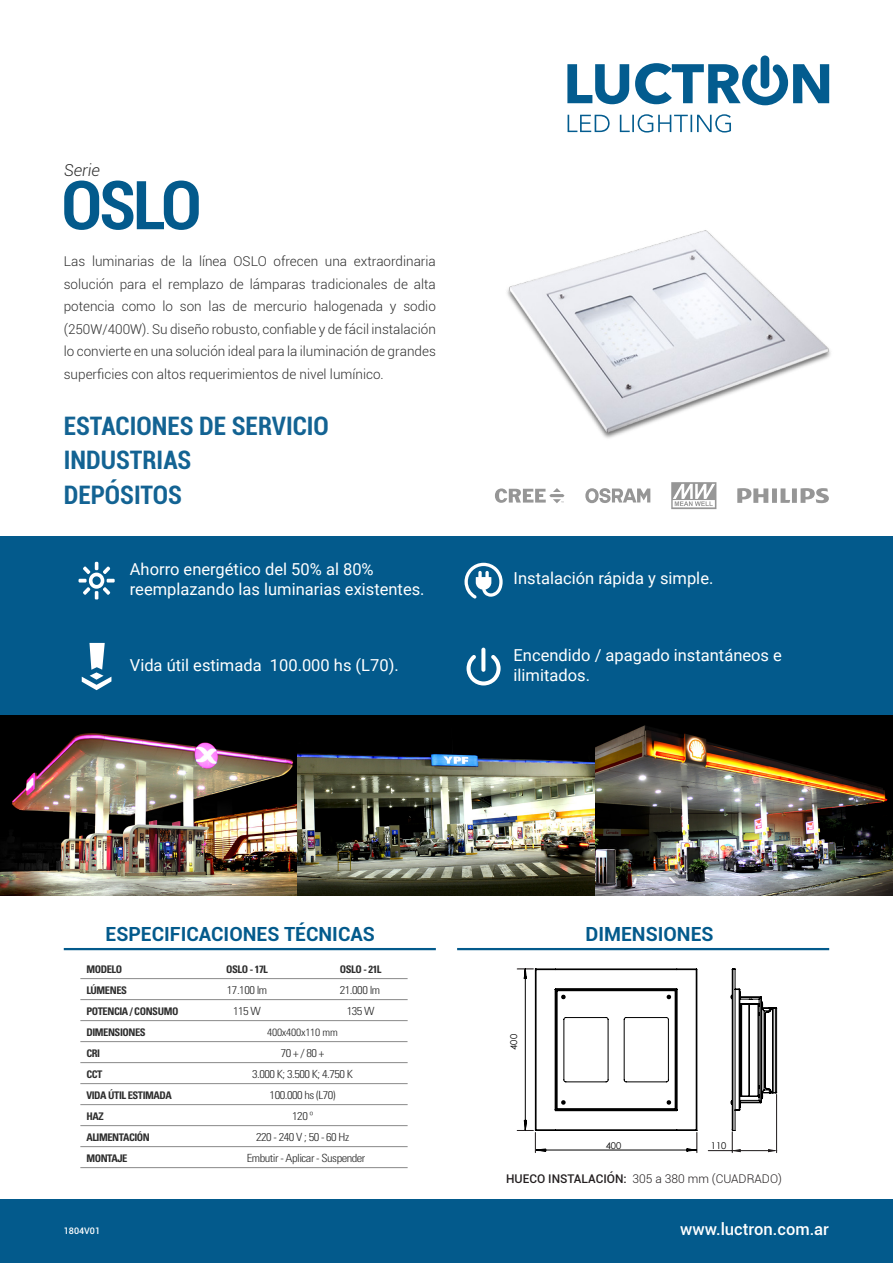
<style>
.page{position:relative;width:893px;height:1263px;background:#fff}
.page>*{position:absolute;margin:0;border:0;box-sizing:border-box;transform-origin:0 0}
.t1{font:700 condensed 67.5px "Roboto";color:#035a8c}
.t2{font:700 condensed 25.5px "Roboto";color:#136393}
.t3{font:700 19.5px "Roboto";color:#035a8c}
.t4{font:16.5px/19.5px "Roboto";color:#fff}
.t5{font:500 16.5px "Roboto";color:#fff}
.t6{font:italic 300 16.5px "Roboto";color:#2e2e2e}
.t7{font:300 13.5px/22.5px "Roboto";color:#2e2e2e;text-align:justify}
.t8{font:300 12px "Roboto";color:#231f20}
.t9{font:300 condensed 11.25px "Univers LT Std";letter-spacing:-.04em;color:#2e2e2e;scale:1.11 1}
.t10{font:700 condensed 10.5px "Univers LT Std";letter-spacing:-.04em;color:#2e2e2e}
.t11{font:300 condensed 10.5px "Univers LT Std";letter-spacing:-.02em;color:#2e2e2e;scale:1.11 1}
.t12{font:9.45px "Century Gothic";color:#000}
.t13{font:500 9px "Roboto";color:#fff}
.s1{font-weight:500}
</style>
<div class="page">
<img style="left:507px;top:230px;width:324px;height:208px">
<div style="left:0;top:536px;width:893px;height:180px;background:#035a8c"></div>
<svg style="left:79px;top:562px;width:36px;height:37px"></svg>
<svg style="left:82px;top:643px;width:29px;height:47px"></svg>
<svg style="left:464px;top:563px;width:39px;height:35px"></svg>
<img style="left:0;top:716px;width:893px;height:180px">
<hr style="left:64px;top:948px;width:372px;height:2px;background:#035a8c">
<hr style="left:457px;top:948px;width:372px;height:2px;background:#035a8c">
<div style="left:0;top:1199px;width:893px;height:64px;background:#035a8c"></div>
<svg style="left:467px;top:655px;width:34px;height:30px"></svg>
<svg style="left:481px;top:648px;width:4px;height:24px"></svg>
<hr style="left:80px;top:978px;width:328px;height:1px;background:#969696">
<hr style="left:80px;top:999px;width:328px;height:1px;background:#969696">
<hr style="left:80px;top:1020px;width:328px;height:1px;background:#969696">
<hr style="left:80px;top:1041px;width:327px;height:1px;background:#969696">
<hr style="left:80px;top:1062px;width:328px;height:1px;background:#969696">
<hr style="left:80px;top:1083px;width:328px;height:1px;background:#969696">
<hr style="left:80px;top:1104px;width:328px;height:1px;background:#969696">
<hr style="left:80px;top:1125px;width:328px;height:1px;background:#969696">
<hr style="left:80px;top:1146px;width:328px;height:1px;background:#969696">
<hr style="left:80px;top:1167px;width:328px;height:1px;background:#969696">
<svg style="left:635px;top:63px;width:194px;height:42px"></svg>
<svg style="left:567px;top:64px;width:62px;height:40px"></svg>
<svg style="left:568px;top:114px;width:163px;height:19px"></svg>
<div style="left:761px;top:55px;width:8px;height:34px;background:#035c8f;border-radius:4px"></div>
<svg style="left:517px;top:950px;width:260px;height:203px"></svg>
<svg style="left:495px;top:488px;width:69px;height:15px"></svg>
<svg style="left:585px;top:488px;width:65px;height:15px"></svg>
<svg style="left:671px;top:482px;width:45px;height:27px"></svg>
<svg style="left:737px;top:488px;width:92px;height:15px"></svg>
<p class="t6" style="left:64px;top:159px;width:38px">Serie</p>
<p class="t1" style="left:61px;top:158px;width:142px">OSLO</p>
<p class="t7" style="left:64px;top:250px;width:374px">Las luminarias de la línea OSLO ofrecen una extraordinaria solución para el remplazo de lámparas tradicionales de alta potencia como lo son las de mercurio halogenada y sodio (250W/400W). Su diseño robusto, confiable y de fácil instalación lo convierte en una solución ideal para la iluminación de grandes superficies con altos requerimientos de nivel lumínico.</p>
<p class="t2" style="left:64px;top:408px;width:267px">ESTACIONES DE SERVICIO</p>
<p class="t2" style="left:64px;top:442px;width:129px">INDUSTRIAS</p>
<p class="t2" style="left:64px;top:477px;width:120px">DEPÓSITOS</p>
<p class="t4" style="left:130px;top:559px;width:245px">Ahorro energético del 50% al 80%</p>
<p class="t4" style="left:130px;top:578px;width:296px">reemplazando las luminarias existentes.</p>
<p class="t4" style="left:514px;top:568px;width:201px">Instalación rápida y simple.</p>
<p class="t4" style="left:130px;top:655px;width:270px">Vida útil estimada 100.000 hs (L70).</p>
<p class="t4" style="left:514px;top:645px;width:270px">Encendido / apagado instantáneos e ilimitados.</p>
<p class="t3" style="left:106px;top:921px;width:271px">ESPECIFICACIONES TÉCNICAS</p>
<p class="t3" style="left:585px;top:921px;width:130px">DIMENSIONES</p>
<p class="t10" style="left:86px;top:962px;width:37px">MODELO</p>
<p class="t10" style="left:226px;top:962px;width:43px">OSLO - 17L</p>
<p class="t10" style="left:340px;top:962px;width:43px">OSLO - 21L</p>
<p class="t10" style="left:86px;top:983px;width:42px">LÚMENES</p>
<p class="t9" style="left:227px;top:983px;width:38px">17.100 lm</p>
<p class="t9" style="left:340px;top:983px;width:38px">21.000 lm</p>
<p class="t10" style="left:86px;top:1004px;width:94px">POTENCIA / CONSUMO</p>
<p class="t9" style="left:233px;top:1004px;width:27px">115 W</p>
<p class="t9" style="left:347px;top:1004px;width:27px">135 W</p>
<p class="t10" style="left:86px;top:1025px;width:61px">DIMENSIONES</p>
<p class="t11" style="left:267px;top:1025px;width:65px">400x400x110 mm</p>
<p class="t10" style="left:86px;top:1046px;width:15px">CRI</p>
<p class="t9" style="left:281px;top:1046px;width:41px">70 + / 80 +</p>
<p class="t10" style="left:86px;top:1067px;width:18px">CCT</p>
<p class="t9" style="left:252px;top:1067px;width:92px">3.000 K; 3.500 K; 4.750 K</p>
<p class="t10" style="left:86px;top:1088px;width:87px">VIDA ÚTIL ESTIMADA</p>
<p class="t9" style="left:270px;top:1088px;width:61px">100.000 hs (L70)</p>
<p class="t10" style="left:86px;top:1109px;width:19px">HAZ</p>
<p class="t9" style="left:292px;top:1109px;width:20px">120 º</p>
<p class="t10" style="left:86px;top:1130px;width:65px">ALIMENTACIÓN</p>
<p class="t9" style="left:256px;top:1130px;width:85px">220 - 240 V ; 50 - 60 Hz</p>
<p class="t10" style="left:86px;top:1151px;width:43px">MONTAJE</p>
<p class="t9" style="left:247px;top:1151px;width:108px">Embutir - Aplicar - Suspender</p>
<p class="t13" style="left:64px;top:1225px;width:38px">1804V01</p>
<p class="t12" style="left:507px;top:1050px;width:17px;rotate:-90deg">400</p>
<p class="t12" style="left:606px;top:1138px;width:17px">400</p>
<p class="t12" style="left:711px;top:1138px;width:17px">110</p>
<p class="t8" style="left:506px;top:1170px;width:277px"><span class="s1">HUECO INSTALACIÓN:</span> 305 a 380 mm (CUADRADO)</p>
<p class="t5" style="left:680px;top:1218px;width:150px">www.luctron.com.ar</p>
</div>
